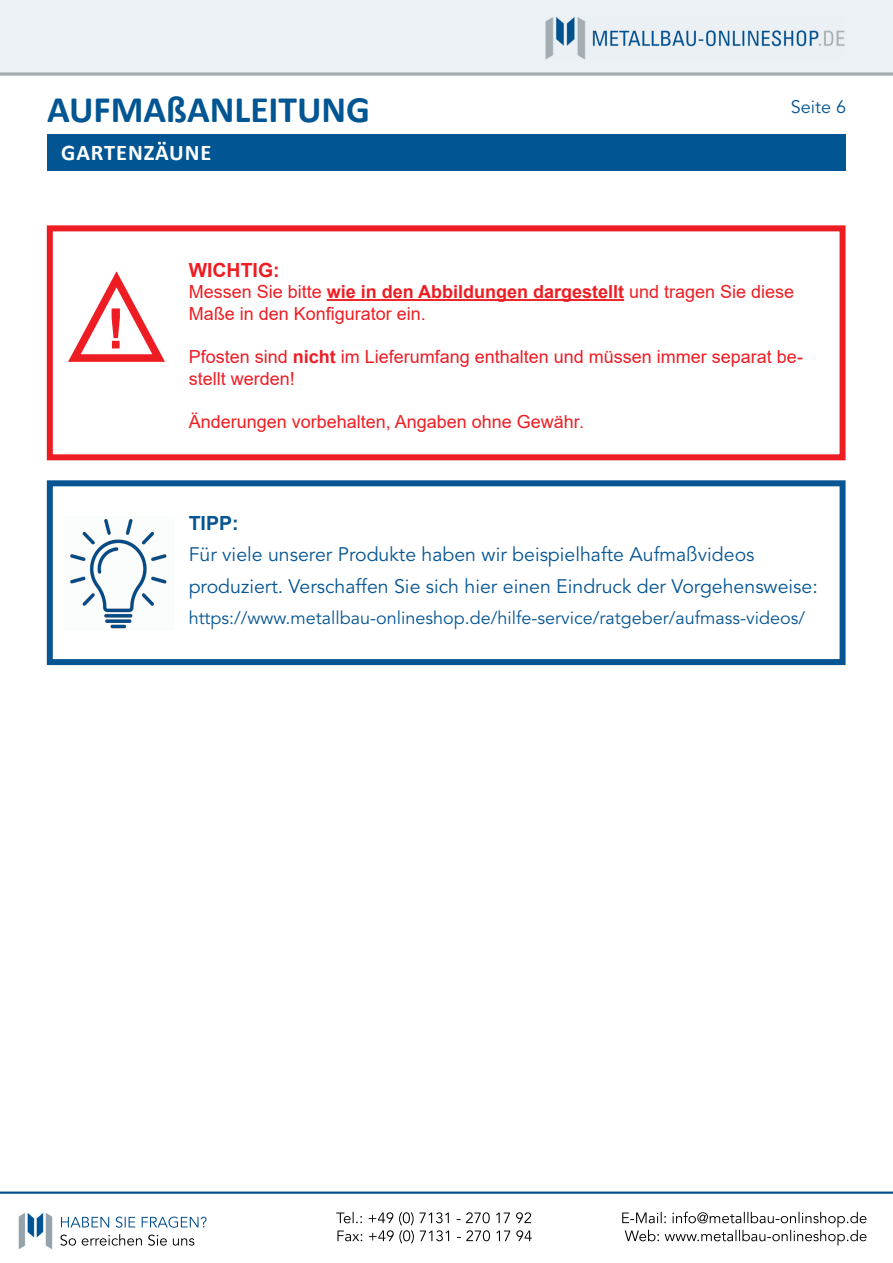
<style>
.page{position:relative;width:893px;height:1263px;background:#fff}
.page>*{position:absolute;margin:0;border:0;box-sizing:border-box;transform-origin:0 0}
.t1{font:700 55.95px "Arial";color:#ee1d23}
.t2{font:700 37.5px "Calibri";color:#015592}
.t3{font:700 22.5px "Calibri";letter-spacing:.04em;color:#fff}
.t4{font:19.5px "Avenir";color:#075693}
.t5{font:700 19.5px "Arial";color:#ee1d23}
.t6{font:700 19.5px "Arial";color:#075693}
.t7{font:18px/21.6px "Arial";color:#ee1d23}
.t8{font:18px "Avenir";color:#075693}
.t9{font:18px/21.6px "Arial";color:#ee1c25}
.s1{font-weight:700}
</style>
<div class="page">
<img style="left:0;top:0;width:893px;height:1249px">
<div style="left:47px;top:134px;width:799px;height:36px;background:#015592"></div>
<img style="left:64px;top:516px;width:111px;height:114px">
<div style="left:47px;top:480px;width:799px;height:185px;border:6px solid #075693"></div>
<svg style="left:62px;top:269px;width:109px;height:97px"></svg>
<hr style="left:327px;top:299px;width:297px;height:2px;background:#ee1d23">
<div style="left:47px;top:225px;width:799px;height:235px;border:6px solid #ee1d23"></div>
<h2 class="t2" style="left:47px;top:83px;width:325px">AUFMAßANLEITUNG</h2>
<p class="t8" style="left:791px;top:94px;width:57px">Seite 6</p>
<p class="t3" style="left:61px;top:136px;width:152px">GARTENZÄUNE</p>
<p class="t1" style="left:107px;top:289px;width:20px">!</p>
<p class="t5" style="left:189px;top:256px;width:92px">WICHTIG:</p>
<p class="t7" style="left:189px;top:281px;width:607px">Messen Sie bitte <span class="s1">wie in den Abbildungen dargestellt</span> und tragen Sie diese<br>Maße in den Konfigurator ein.</p>
<p class="t9" style="left:189px;top:346px;width:616px">Pfosten sind <span class="s1">nicht</span> im Lieferumfang enthalten und müssen immer separat be&shy;stellt werden!</p>
<p class="t7" style="left:189px;top:410px;width:397px">Änderungen vorbehalten, Angaben ohne Gewähr.</p>
<p class="t6" style="left:189px;top:509px;width:51px">TIPP:</p>
<p class="t4" style="left:189px;top:540px;width:567px">Für viele unserer Produkte haben wir beispielhafte Aufmaßvideos</p>
<p class="t4" style="left:189px;top:571px;width:631px">produziert. Verschaffen Sie sich hier einen Eindruck der Vorgehensweise:</p>
<p class="t8" style="left:189px;top:604px;width:618px">https://www.metallbau-onlineshop.de/hilfe-service/ratgeber/aufmass-videos/</p>
</div>
